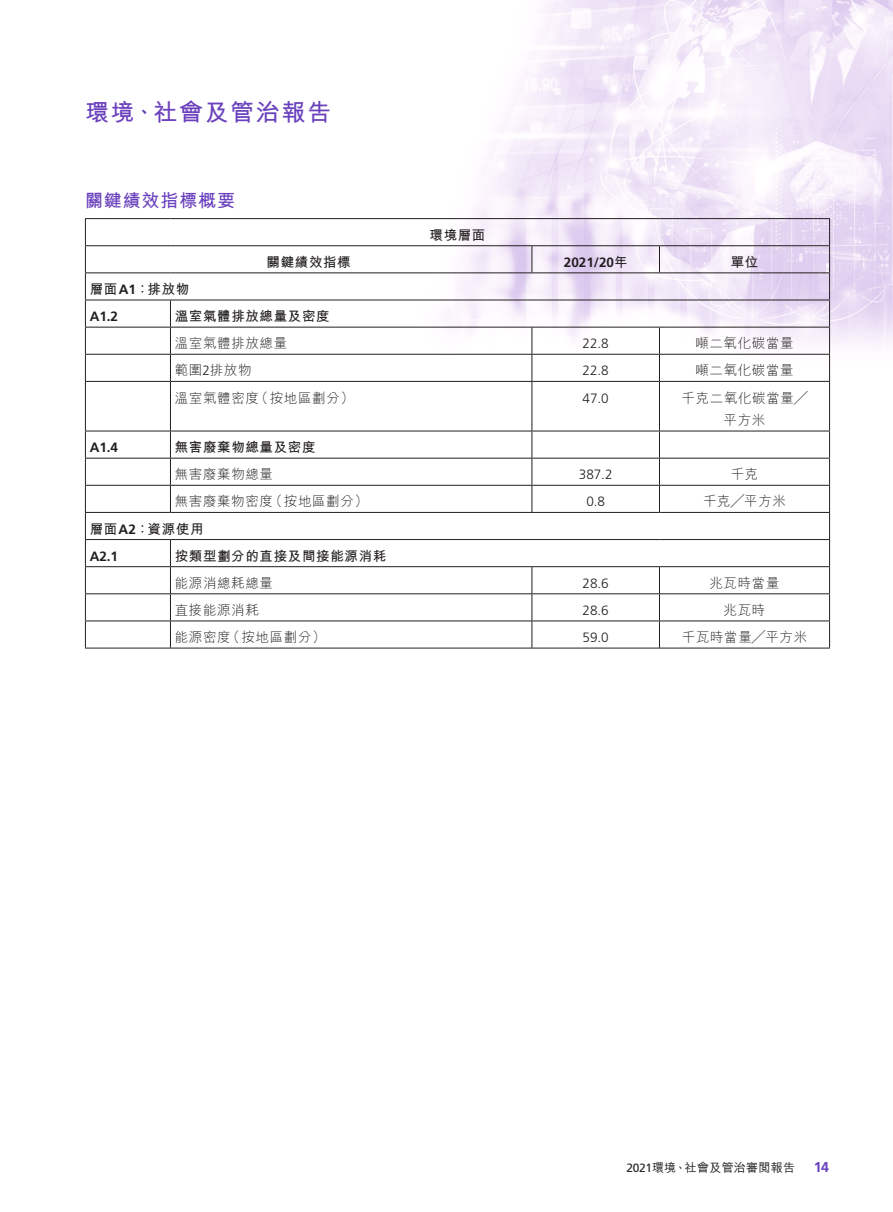
<style>
.page{position:relative;width:893px;height:1212px;background:#fff}
.page>*{position:absolute;margin:0;border:0;box-sizing:border-box;transform-origin:0 0}
.t1{font:700 24px "M Hei HK";letter-spacing:.065em;color:#6a41bd}
.t2{font:700 18px "M Hei HK";letter-spacing:.05em;color:#6a41bd}
.t3{font:700 14.25px "Frutiger LT Std";color:#6a41bd}
.t4{font:300 13.5px "M Hei HK";letter-spacing:.05em;color:#231f20}
.t5{font:700 13.5px/27.2px "M Hei HK";letter-spacing:.05em;color:#231f20}
.t6{font:300 13.5px "Frutiger LT Std";color:#231f20}
.t7{font:700 13.5px "Frutiger LT Std";color:#231f20}
.t8{font:500 12px "M Hei HK";letter-spacing:.025em;color:#231f20}
.s1{font-family:"Frutiger LT Std"}
.s2{font-family:"M Hei HK"}
.s3{font-family:"Frutiger LT Std";font-weight:400}
</style>
<div class="page">
<img style="left:84px;top:0;width:809px;height:648px">
<hr style="left:85px;top:218px;width:85px;height:1px;background:#231f20">
<hr style="left:170px;top:218px;width:362px;height:1px;background:#231f20">
<hr style="left:532px;top:218px;width:127px;height:1px;background:#231f20">
<hr style="left:659px;top:218px;width:171px;height:1px;background:#231f20">
<hr style="left:85px;top:245px;width:85px;height:1px;background:#231f20">
<hr style="left:170px;top:245px;width:362px;height:1px;background:#231f20">
<hr style="left:532px;top:245px;width:127px;height:1px;background:#231f20">
<svg style="left:531px;top:246px;width:1px;height:26px"></svg>
<hr style="left:659px;top:245px;width:171px;height:1px;background:#231f20">
<svg style="left:659px;top:246px;width:1px;height:26px"></svg>
<hr style="left:85px;top:272px;width:85px;height:1px;background:#231f20">
<hr style="left:170px;top:272px;width:362px;height:1px;background:#231f20">
<hr style="left:532px;top:272px;width:127px;height:1px;background:#231f20">
<hr style="left:659px;top:272px;width:171px;height:1px;background:#231f20">
<hr style="left:85px;top:300px;width:85px;height:1px;background:#231f20">
<hr style="left:170px;top:300px;width:362px;height:1px;background:#231f20">
<hr style="left:532px;top:300px;width:127px;height:1px;background:#231f20">
<hr style="left:659px;top:300px;width:171px;height:1px;background:#231f20">
<hr style="left:85px;top:327px;width:85px;height:1px;background:#231f20">
<hr style="left:170px;top:327px;width:362px;height:1px;background:#231f20">
<hr style="left:532px;top:327px;width:127px;height:1px;background:#231f20">
<hr style="left:659px;top:327px;width:171px;height:1px;background:#231f20">
<hr style="left:85px;top:354px;width:85px;height:1px;background:#231f20">
<svg style="left:85px;top:219px;width:1px;height:162px"></svg>
<hr style="left:170px;top:354px;width:362px;height:1px;background:#231f20">
<svg style="left:170px;top:300px;width:1px;height:81px"></svg>
<hr style="left:532px;top:354px;width:127px;height:1px;background:#231f20">
<svg style="left:531px;top:327px;width:1px;height:54px"></svg>
<hr style="left:659px;top:354px;width:171px;height:1px;background:#231f20">
<svg style="left:659px;top:327px;width:1px;height:54px"></svg>
<svg style="left:829px;top:219px;width:1px;height:162px"></svg>
<hr style="left:85px;top:381px;width:85px;height:1px;background:#231f20">
<hr style="left:85px;top:382px;width:1px;height:49px;background:#231f20">
<hr style="left:170px;top:381px;width:362px;height:1px;background:#231f20">
<hr style="left:170px;top:382px;width:1px;height:49px;background:#231f20">
<hr style="left:532px;top:381px;width:127px;height:1px;background:#231f20">
<hr style="left:531px;top:382px;width:1px;height:49px;background:#231f20">
<hr style="left:659px;top:381px;width:171px;height:1px;background:#231f20">
<hr style="left:659px;top:382px;width:1px;height:49px;background:#231f20">
<hr style="left:829px;top:382px;width:1px;height:49px;background:#231f20">
<hr style="left:85px;top:431px;width:85px;height:1px;background:#231f20">
<hr style="left:170px;top:431px;width:362px;height:1px;background:#231f20">
<hr style="left:532px;top:431px;width:127px;height:1px;background:#231f20">
<hr style="left:659px;top:431px;width:171px;height:1px;background:#231f20">
<hr style="left:85px;top:458px;width:85px;height:1px;background:#231f20">
<hr style="left:170px;top:458px;width:362px;height:1px;background:#231f20">
<hr style="left:532px;top:458px;width:127px;height:1px;background:#231f20">
<hr style="left:659px;top:458px;width:171px;height:1px;background:#231f20">
<hr style="left:85px;top:485px;width:85px;height:1px;background:#231f20">
<hr style="left:170px;top:485px;width:362px;height:1px;background:#231f20">
<svg style="left:170px;top:431px;width:1px;height:81px"></svg>
<hr style="left:532px;top:485px;width:127px;height:1px;background:#231f20">
<svg style="left:531px;top:431px;width:1px;height:81px"></svg>
<hr style="left:659px;top:485px;width:171px;height:1px;background:#231f20">
<svg style="left:659px;top:431px;width:1px;height:81px"></svg>
<hr style="left:85px;top:512px;width:85px;height:1px;background:#231f20">
<hr style="left:170px;top:512px;width:362px;height:1px;background:#231f20">
<hr style="left:532px;top:512px;width:127px;height:1px;background:#231f20">
<hr style="left:659px;top:512px;width:171px;height:1px;background:#231f20">
<hr style="left:85px;top:539px;width:85px;height:1px;background:#231f20">
<hr style="left:170px;top:539px;width:362px;height:1px;background:#231f20">
<hr style="left:532px;top:539px;width:127px;height:1px;background:#231f20">
<hr style="left:659px;top:539px;width:171px;height:1px;background:#231f20">
<hr style="left:85px;top:566px;width:85px;height:1px;background:#231f20">
<hr style="left:170px;top:566px;width:362px;height:1px;background:#231f20">
<hr style="left:532px;top:566px;width:127px;height:1px;background:#231f20">
<hr style="left:659px;top:566px;width:171px;height:1px;background:#231f20">
<hr style="left:85px;top:593px;width:85px;height:1px;background:#231f20">
<hr style="left:170px;top:593px;width:362px;height:1px;background:#231f20">
<hr style="left:532px;top:593px;width:127px;height:1px;background:#231f20">
<hr style="left:659px;top:593px;width:171px;height:1px;background:#231f20">
<hr style="left:85px;top:620px;width:85px;height:1px;background:#231f20">
<svg style="left:85px;top:431px;width:1px;height:217px"></svg>
<hr style="left:170px;top:620px;width:362px;height:1px;background:#231f20">
<svg style="left:170px;top:540px;width:1px;height:108px"></svg>
<hr style="left:532px;top:620px;width:127px;height:1px;background:#231f20">
<svg style="left:531px;top:567px;width:1px;height:81px"></svg>
<hr style="left:659px;top:620px;width:171px;height:1px;background:#231f20">
<svg style="left:659px;top:567px;width:1px;height:81px"></svg>
<svg style="left:829px;top:431px;width:1px;height:217px"></svg>
<hr style="left:85px;top:648px;width:85px;height:1px;background:#231f20">
<hr style="left:170px;top:648px;width:362px;height:1px;background:#231f20">
<hr style="left:532px;top:648px;width:127px;height:1px;background:#231f20">
<hr style="left:659px;top:648px;width:171px;height:1px;background:#231f20">
<h1 class="t1" style="left:85px;top:95px;width:248px">環境、社會及管治報告</h1>
<h2 class="t2" style="left:85px;top:188px;width:152px">關鍵績效指標概要</h2>
<p class="t5" style="left:267px;top:247px;width:86px">關鍵績效指標</p>
<p class="t5" style="left:175px;top:274px;width:156px;text-indent:-85px">層面<span class="s1">A1</span>：排放物<br>溫室氣體排放總量及密度</p>
<p class="t7" style="left:90px;top:308px;width:30px">A1.2</p>
<p class="t4" style="left:175px;top:336px;width:114px">溫室氣體排放總量</p>
<p class="t4" style="left:175px;top:363px;width:78px">範圍<span class="s1">2</span>排放物</p>
<p class="t7" style="left:90px;top:439px;width:30px">A1.4</p>
<p class="t4" style="left:255px;top:391px;width:101px">（按地區劃分）</p>
<p class="t4" style="left:175px;top:391px;width:86px">溫室氣體密度</p>
<p class="t5" style="left:175px;top:432px;width:142px">無害廢棄物總量及密度</p>
<p class="t4" style="left:175px;top:467px;width:100px">無害廢棄物總量</p>
<p class="t4" style="left:269px;top:494px;width:101px">（按地區劃分）</p>
<p class="t4" style="left:175px;top:494px;width:100px">無害廢棄物密度</p>
<p class="t5" style="left:90px;top:514px;width:115px">層面<span class="s1">A2</span>：資源使用</p>
<p class="t5" style="left:175px;top:541px;width:213px">按類型劃分的直接及間接能源消耗</p>
<p class="t7" style="left:90px;top:548px;width:30px">A2.1</p>
<p class="t4" style="left:175px;top:576px;width:100px">能源消總耗總量</p>
<p class="t4" style="left:175px;top:603px;width:86px">直接能源消耗</p>
<p class="t4" style="left:227px;top:630px;width:101px">（按地區劃分）</p>
<p class="t4" style="left:175px;top:630px;width:57px">能源密度</p>
<p class="t5" style="left:429px;top:220px;width:57px">環境層面</p>
<p class="t7" style="left:564px;top:254px;width:65px">2021/20<span class="s2">年</span></p>
<p class="t5" style="left:731px;top:247px;width:29px">單位</p>
<p class="t6" style="left:583px;top:336px;width:28px">22.8</p>
<p class="t4" style="left:695px;top:336px;width:100px">噸二氧化碳當量</p>
<p class="t6" style="left:583px;top:363px;width:28px">22.8</p>
<p class="t4" style="left:695px;top:363px;width:100px">噸二氧化碳當量</p>
<p class="t6" style="left:583px;top:390px;width:28px">47.0</p>
<p class="t4" style="left:681px;top:391px;width:128px">千克二氧化碳當量╱</p>
<p class="t4" style="left:724px;top:413px;width:43px">平方米</p>
<p class="t6" style="left:579px;top:467px;width:35px">387.2</p>
<p class="t4" style="left:731px;top:467px;width:29px">千克</p>
<p class="t6" style="left:586px;top:494px;width:20px">0.8</p>
<p class="t4" style="left:703px;top:494px;width:84px">千克╱平方米</p>
<p class="t6" style="left:583px;top:575px;width:28px">28.6</p>
<p class="t4" style="left:709px;top:576px;width:72px">兆瓦時當量</p>
<p class="t6" style="left:583px;top:603px;width:28px">28.6</p>
<p class="t4" style="left:724px;top:603px;width:43px">兆瓦時</p>
<p class="t6" style="left:583px;top:630px;width:28px">59.0</p>
<p class="t4" style="left:682px;top:630px;width:127px">千瓦時當量╱平方米</p>
<p class="t8" style="left:626px;top:1159px;width:170px"><span class="s3">2021</span>環境、社會及管治審閱報告</p>
<p class="t3" style="left:814px;top:1158px;width:17px">14</p>
</div>
